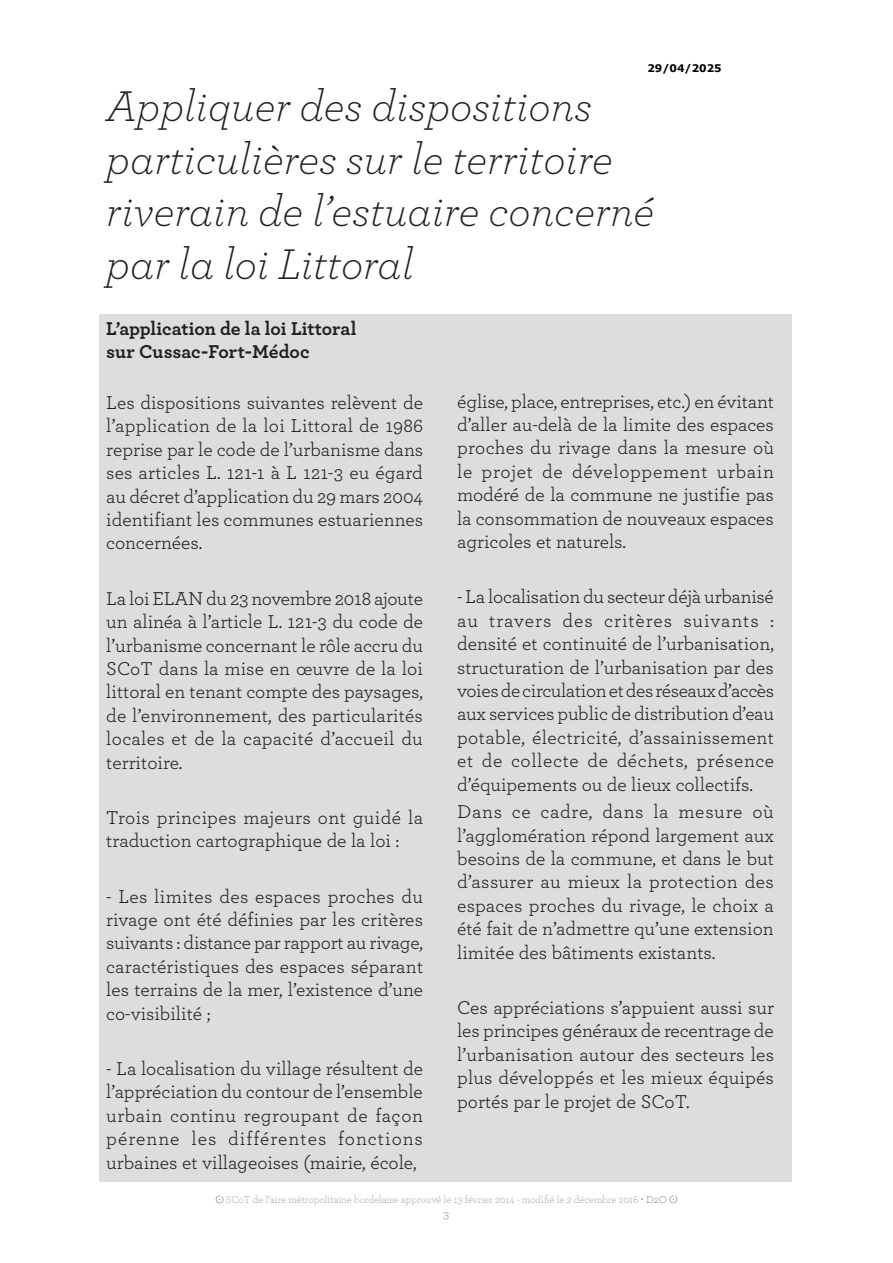
<style>
.page{position:relative;width:893px;height:1263px;background:#fff}
.page>*{position:absolute;margin:0;border:0;box-sizing:border-box;transform-origin:0 0}
.Sous_titre_Grande_partie_1{font:italic 300 45px/52.5px "Archer";color:#231f20}
.Texte_de_loi{font:19.5px/23.4px "Archer";color:#231f20;text-align:justify}
.Texte_de_loi-2{font:700 19.5px/23.4px "Archer";letter-spacing:-.005em;color:#231f20}
.t1{font:12px "Archer";color:#939598}
.t2{font:300 10.5px "Archer";color:#939598}
.t3{font:700 10.5px "Verdana";color:#000}
.s1{font-weight:400}
</style>
<div class="page">
<svg style="left:216px;top:1195px;width:8px;height:8px"></svg>
<svg style="left:669px;top:1195px;width:8px;height:8px"></svg>
<div style="left:100px;top:314px;width:692px;height:867px;background:#dcdddf"></div>
<p class="t3" style="left:647px;top:60px;width:76px">29/04/2025</p>
<p class="Sous_titre_Grande_partie_1" style="left:106px;top:78px;width:550px">Appliquer des dispositions particulières sur le territoire riverain de l’estuaire concerné par la loi Littoral</p>
<p class="Texte_de_loi-2" style="left:106px;top:315px;width:252px">L’application de la loi Littoral sur Cussac-Fort-Médoc</p>
<p class="Texte_de_loi" style="left:106px;top:390px;width:318px">Les dispositions suivantes relèvent de l’application de la loi Littoral de 1986 reprise par le code de l’urbanisme dans ses articles L. 121-1 à L 121-3 eu égard au décret d’application du 29 mars 2004 identifiant les communes estuariennes concernées.</p>
<p class="Texte_de_loi" style="left:457px;top:388px;width:318px">église, place, entreprises, etc.) en évitant d’aller au-delà de la limite des espaces proches du rivage dans la mesure où le projet de développement urbain modéré de la commune ne justifie pas la consommation de nouveaux espaces agricoles et naturels.</p>
<p class="Texte_de_loi" style="left:457px;top:584px;width:318px">- La localisation du secteur déjà urbanisé au travers des critères suivants : densité et continuité de l’urbanisation, structuration de l’urbanisation par des voies de circulation et des réseaux d’accès aux services public de distribution d’eau potable, électricité, d’assainissement et de collecte de déchets, présence d’équipements ou de lieux collectifs.</p>
<p class="Texte_de_loi" style="left:457px;top:799px;width:318px">Dans ce cadre, dans la mesure où l’agglomération répond largement aux besoins de la commune, et dans le but d’assurer au mieux la protection des espaces proches du rivage, le choix a été fait de n’admettre qu’une extension limitée des bâtiments existants.</p>
<p class="Texte_de_loi" style="left:106px;top:586px;width:318px">La loi ELAN du 23 novembre 2018 ajoute un alinéa à l’article L. 121-3 du code de l’urbanisme concernant le rôle accru du SCoT dans la mise en œuvre de la loi littoral en tenant compte des paysages, de l’environnement, des particularités locales et de la capacité d’accueil du territoire.</p>
<p class="Texte_de_loi" style="left:106px;top:805px;width:318px">Trois principes majeurs ont guidé la traduction cartographique de la loi :</p>
<p class="Texte_de_loi" style="left:106px;top:883px;width:318px">- Les limites des espaces proches du rivage ont été définies par les critères suivants : distance par rapport au rivage, caractéristiques des espaces séparant les terrains de la mer, l’existence d’une co-visibilité ;</p>
<p class="Texte_de_loi" style="left:106px;top:1056px;width:318px">- La localisation du village résultent de l’appréciation du contour de l’ensemble urbain continu regroupant de façon pérenne les différentes fonctions urbaines et villageoises (mairie, école,</p>
<p class="Texte_de_loi" style="left:457px;top:995px;width:318px">Ces appréciations s’appuient aussi sur les principes généraux de recentrage de l’urbanisation autour des secteurs les plus développés et les mieux équipés portés par le projet de SCoT.</p>
<p class="t2" style="left:226px;top:1193px;width:443px">SCoT de l’aire métropolitaine bordelaise approuvé le 13 février 2014 - modifié le 2 décembre 2016 <span class="s1">• D2O</span></p>
<p class="t1" style="left:444px;top:1205px;width:7px">3</p>
</div>
